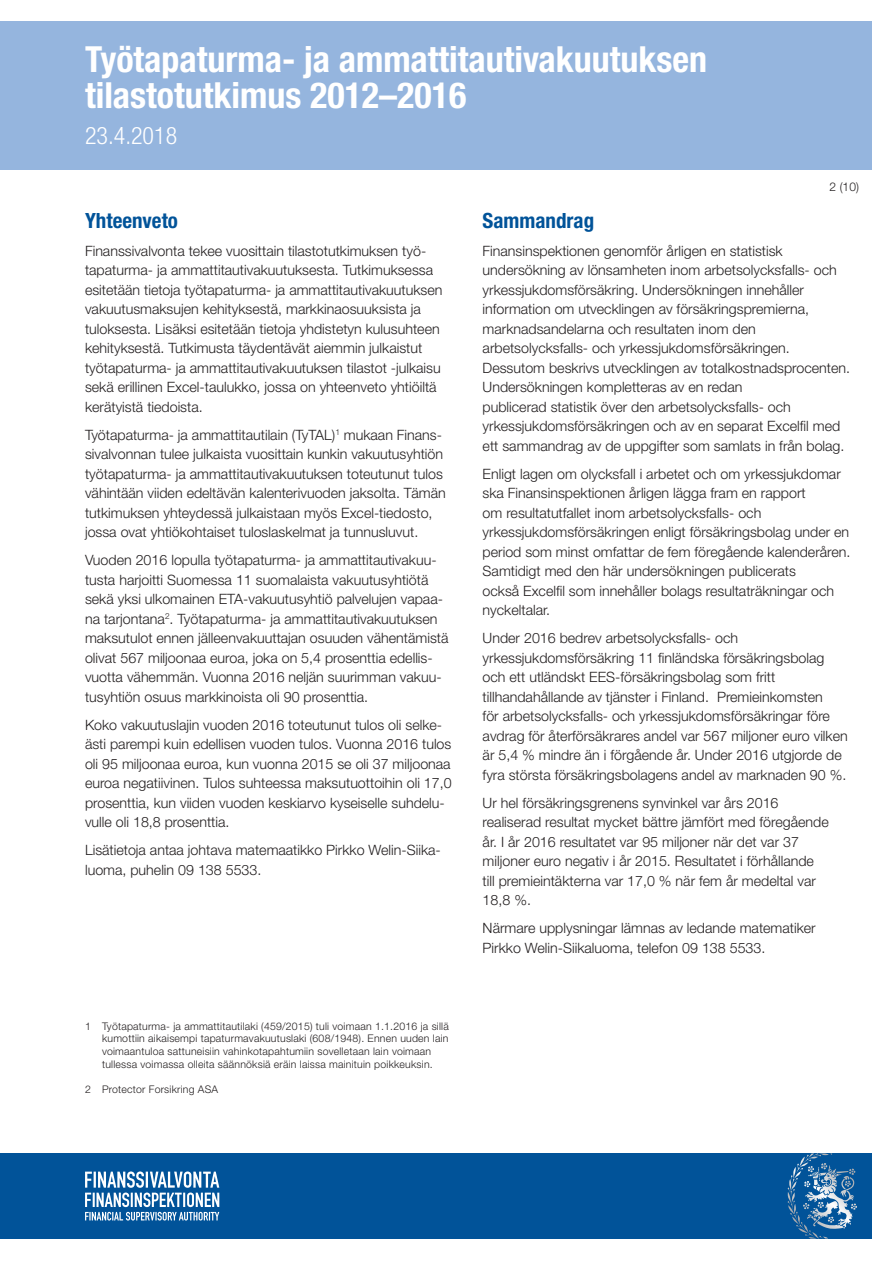
<style>
.page{position:relative;width:893px;height:1263px;background:#fff}
.page>*{position:absolute;margin:0;border:0;box-sizing:border-box;transform-origin:0 0}
.t1{font:700 condensed 36px/36px "Helvetica Neue LT Std";color:#fff}
.t2{font:300 condensed 24px "Helvetica Neue LT Std";color:#fff}
.OTSIKKO_2{font:700 condensed 21px "Helvetica Neue LT Std";color:#015399}
.LEIPIS{font:300 14.25px/19.5px "Helvetica Neue LT Std";color:#231f20}
.t3{font:300 12px "Helvetica Neue LT Std";color:#231f20}
.ALAVIITE{font:300 10.5px/12.6px "Helvetica Neue LT Std";letter-spacing:.02em;color:#231f20}
</style>
<div class="page">
<div style="left:0;top:21px;width:872px;height:149px;background:#95b5de"></div>
<div style="left:0;top:1153px;width:872px;height:85px;background:#015399"></div>
<svg style="left:800px;top:1153px;width:32px;height:13px"></svg>
<svg style="left:85px;top:1171px;width:134px;height:49px"></svg>
<h1 class="t1" style="left:85px;top:41px;width:624px">Työtapaturma- ja ammattitautivakuutuksen tilastotutkimus 2012–2016</h1>
<h2 class="t2" style="left:85px;top:122px;width:94px">23.4.2018</h2>
<p class="t3" style="left:829px;top:180px;width:31px">2 (10)</p>
<p class="OTSIKKO_2" style="left:85px;top:207px;width:94px">Yhteenveto</p>
<p class="LEIPIS" style="left:85px;top:240px;width:359px">Finanssivalvonta tekee vuosittain tilastotutkimuksen työ&shy;tapaturma- ja ammattitautivakuutuksesta. Tutkimuksessa esitetään tietoja työtapaturma- ja ammattitautivakuutuksen vakuutusmaksujen kehityksestä, markkinaosuuksista ja tuloksesta. Lisäksi esitetään tietoja yhdistetyn kulusuhteen kehityksestä. Tutkimusta täydentävät aiemmin julkaistut työtapaturma- ja ammattitautivakuutuksen tilastot -julkaisu sekä erillinen Excel-taulukko, jossa on yhteenveto yhtiöiltä kerätyistä tiedoista.</p>
<p class="LEIPIS" style="left:85px;top:424px;width:362px">Työtapaturma- ja ammattitautilain (TyTAL)<sup>1</sup> mukaan Finans&shy;sivalvonnan tulee julkaista vuosittain kunkin vakuutusyhtiön työtapaturma- ja ammattitautivakuutuksen toteutunut tulos vähintään viiden edeltävän kalenterivuoden jaksolta. Tämän tutkimuksen yhteydessä julkaistaan myös Excel-tiedosto, jossa ovat yhtiökohtaiset tuloslaskelmat ja tunnusluvut.</p>
<p class="LEIPIS" style="left:85px;top:550px;width:365px">Vuoden 2016 lopulla työtapaturma- ja ammattitautivakuu&shy;tusta harjoitti Suomessa 11 suomalaista vakuutusyhtiötä sekä yksi ulkomainen ETA-vakuutusyhtiö palvelujen vapaa&shy;na tarjontana<sup>2</sup>. Työtapaturma- ja ammattitautivakuutuksen maksutulot ennen jälleenvakuuttajan osuuden vähentämistä olivat 567 miljoonaa euroa, joka on 5,4 prosenttia edellis&shy;vuotta vähemmän. Vuonna 2016 neljän suurimman vakuu&shy;tusyhtiön osuus markkinoista oli 90 prosenttia.</p>
<p class="LEIPIS" style="left:85px;top:714px;width:368px">Koko vakuutuslajin vuoden 2016 toteutunut tulos oli selke&shy;ästi parempi kuin edellisen vuoden tulos. Vuonna 2016 tulos oli 95 miljoonaa euroa, kun vuonna 2015 se oli 37 miljoonaa euroa negatiivinen. Tulos suhteessa maksutuottoihin oli 17,0 prosenttia, kun viiden vuoden keskiarvo kyseiselle suhdelu&shy;vulle oli 18,8 prosenttia.</p>
<p class="LEIPIS" style="left:85px;top:840px;width:357px">Lisätietoja antaa johtava matemaatikko Pirkko Welin-Siika&shy;luoma, puhelin 09 138 5533.</p>
<p class="ALAVIITE" style="left:102px;top:1020px;width:348px;text-indent:-17px">1 Työtapaturma- ja ammattitautilaki (459/2015) tuli voimaan 1.1.2016 ja sillä kumottiin aikaisempi tapaturmavakuutuslaki (608/1948). Ennen uuden lain voimaantuloa sattuneisiin vahinkotapahtumiin sovelletaan lain voimaan tullessa voimassa olleita säännöksiä eräin laissa mainituin poikkeuksin.</p>
<p class="ALAVIITE" style="left:85px;top:1083px;width:135px">2 Protector Forsikring ASA</p>
<p class="OTSIKKO_2" style="left:483px;top:207px;width:113px">Sammandrag</p>
<p class="LEIPIS" style="left:483px;top:240px;width:369px">Finansinspektionen genomför årligen en statistisk undersökning av lönsamheten inom arbetsolycksfalls- och yrkessjukdomsförsäkring. Undersökningen innehåller information om utvecklingen av försäkringspremierna, marknadsandelarna och resultaten inom den arbetsolycksfalls- och yrkessjukdomsförsäkringen.<br>Dessutom beskrivs utvecklingen av totalkostnadsprocenten.<br>Undersökningen kompletteras av en redan<br>publicerad statistik över den arbetsolycksfalls- och yrkessjukdomsförsäkringen och av en separat Excelfil med ett sammandrag av de uppgifter som samlats in från bolag.</p>
<p class="LEIPIS" style="left:483px;top:463px;width:369px">Enligt lagen om olycksfall i arbetet och om yrkessjukdomar ska Finansinspektionen årligen lägga fram en rapport<br>om resultatutfallet inom arbetsolycksfalls- och yrkessjukdomsförsäkringen enligt försäkringsbolag under en period som minst omfattar de fem föregående kalenderåren.<br>Samtidigt med den här undersökningen publicerats<br>också Excelfil som innehåller bolags resultaträkningar och nyckeltalar.</p>
<p class="LEIPIS" style="left:483px;top:628px;width:367px">Under 2016 bedrev arbetsolycksfalls- och yrkessjukdomsförsäkring 11 finländska försäkringsbolag och ett utländskt EES-försäkringsbolag som fritt tillhandahållande av tjänster i Finland. Premieinkomsten<br>för arbetsolycksfalls- och yrkessjukdomsförsäkringar före avdrag för återförsäkrares andel var 567 miljoner euro vilken är 5,4 % mindre än i förgående år. Under 2016 utgjorde de fyra största försäkringsbolagens andel av marknaden 90 %.</p>
<p class="LEIPIS" style="left:483px;top:792px;width:348px">Ur hel försäkringsgrenens synvinkel var års 2016 realiserad resultat mycket bättre jämfört med föregående år. I år 2016 resultatet var 95 miljoner när det var 37 miljoner euro negativ i år 2015. Resultatet i förhållande till premieintäkterna var 17,0 % när fem år medeltal var 18,8 %.</p>
<p class="LEIPIS" style="left:483px;top:918px;width:335px">Närmare upplysningar lämnas av ledande matematiker<br>Pirkko Welin-Siikaluoma, telefon 09 138 5533.</p>
</div>
